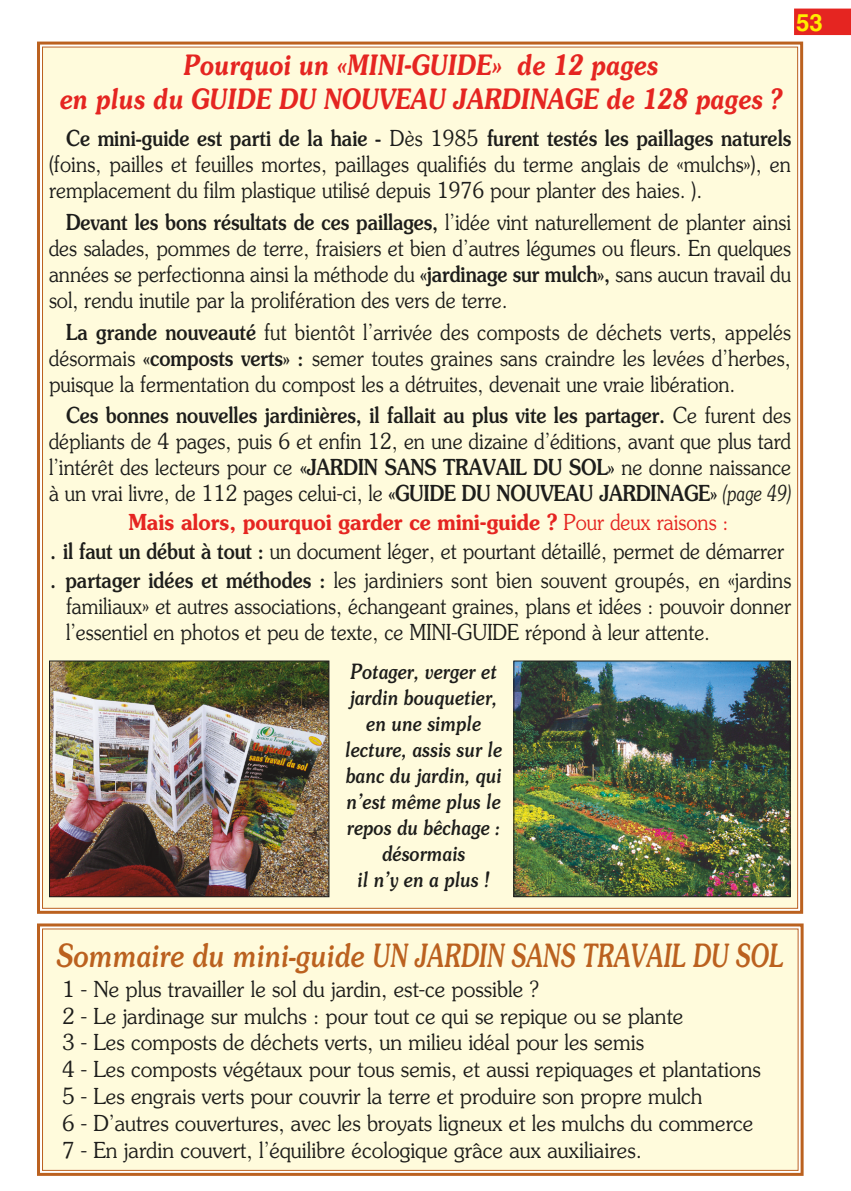
<style>
.page{position:relative;width:851px;height:1191px;background:#fff}
.page>*{position:absolute;margin:0;border:0;box-sizing:border-box;transform-origin:0 0}
.t1{font:italic 500 32px "Souvenir";color:#bb611f;scale:.8 1}
.t2{font:italic 600 28px/33.6px "Souvenir";color:#e52521;text-align:center;scale:.8 1}
.t3{font:700 24px "Helvetica";color:#ffed00}
.t4{font:300 22px/26px "Souvenir";color:#1d1d1b;text-align:justify;scale:.9 1}
.t5{font:300 22px/26.8px "Souvenir";color:#1d1d1b;scale:.95 1}
.t6{font:italic 500 21px/26px "Souvenir";color:#1d1d1b;text-align:center;scale:.8 1}
.s1{font-weight:500}
.s2{font-style:italic}
.s3{font-weight:600;color:#e52521}
.s4{color:#e52521}
.s5{font-size:30px}
</style>
<div class="page">
<div style="left:793px;top:9px;width:57px;height:26px;background:#e52521"></div>
<div style="left:37px;top:923px;width:767px;height:253px;background:#fffbdc"></div>
<div style="left:42px;top:928px;width:756px;height:243px;border:1px solid #bb611f"></div>
<div style="left:37px;top:41px;width:767px;height:873px;background:#fffbdc"></div>
<img style="left:51px;top:662px;width:276px;height:233px">
<div style="left:49px;top:660px;width:280px;height:237px;border:1px solid #1d1d1b"></div>
<img style="left:515px;top:662px;width:273px;height:233px">
<div style="left:513px;top:660px;width:277px;height:237px;border:1px solid #1d1d1b"></div>
<p class="t3" style="left:795px;top:8px;width:28px">53</p>
<p class="t2" style="left:59px;top:49px;width:904px">Pourquoi un «MINI-GUIDE» de 12 pages<br>en plus du GUIDE DU NOUVEAU JARDINAGE de 128 pages ?</p>
<p class="t4" style="left:49px;top:125px;width:825px;text-indent:17px"><span class="s1">Ce mini-guide est parti de la haie -</span> Dès 1985 <span class="s1">furent testés les paillages naturels </span>(foins, pailles et feuilles mortes, paillages qualifiés du terme anglais de «mulchs»), en remplacement du film plastique utilisé depuis 1976 pour planter des haies. ).</p>
<p class="t4" style="left:49px;top:209px;width:825px;text-indent:17px"><span class="s1">Devant les bons résultats de ces paillages,</span> l’idée vint naturellement de planter ainsi des salades, pommes de terre, fraisiers et bien d’autres légumes ou fleurs. En quelques années se perfectionna ainsi la méthode du <span class="s1">«jardinage sur mulch»,</span> sans aucun travail du sol, rendu inutile par la prolifération des vers de terre.</p>
<p class="t4" style="left:49px;top:318px;width:825px;text-indent:17px"><span class="s1">La grande nouveauté</span> fut bientôt l’arrivée des composts de déchets verts, appelés désormais <span class="s1">«composts verts» :</span> semer toutes graines sans craindre les levées d’herbes, puisque la fermentation du compost les a détruites, devenait une vraie libération.</p>
<p class="t4" style="left:49px;top:402px;width:825px;text-indent:17px"><span class="s1">Ces bonnes nouvelles jardinières, il fallait au plus vite les partager.</span> Ce furent des dépliants de 4 pages, puis 6 et enfin 12, en une dizaine d’éditions, avant que plus tard l’intérêt des lecteurs pour ce <span class="s1">«JARDIN SANS TRAVAIL DU SOL»</span> ne donne naissance à un vrai livre, de 112 pages celui-ci, le <span class="s1">«GUIDE DU NOUVEAU JARDINAGE»</span> <span class="s2">(page 49)</span></p>
<p class="t4" style="left:49px;top:507px;width:825px;line-height:28.8px;text-align:left;text-indent:80px"><span class="s3">Mais alors, pourquoi garder ce mini-guide ?</span> <span class="s4">Pour deux raisons :<br></span><span class="s5">.</span> <span class="s1">il faut un début à tout :</span> un document léger, et pourtant détaillé, permet de démarrer <span class="s5">.</span> <span class="s1">partager idées et méthodes :</span> les jardiniers sont bien souvent groupés, en «jardins</p>
<p class="t4" style="left:66px;top:592px;width:806px">familiaux» et autres associations, échangeant graines, plans et idées : pouvoir donner l’essentiel en photos et peu de texte, ce MINI-GUIDE répond à leur attente.</p>
<p class="t6" style="left:345px;top:658px;width:198px">Potager, verger et jardin bouquetier, en une simple lecture, assis sur le banc du jardin, qui n’est même plus le repos du bêchage : désormais<br>il n’y en a plus !</p>
<h1 class="t1" style="left:57px;top:936px;width:909px">Sommaire du mini-guide UN JARDIN SANS TRAVAIL DU SOL</h1>
<p class="t5" style="left:62px;top:975px;width:736px">1 - Ne plus travailler le sol du jardin, est-ce possible ?<br>2 - Le jardinage sur mulchs : pour tout ce qui se repique ou se plante<br>3 - Les composts de déchets verts, un milieu idéal pour les semis<br>4 - Les composts végétaux pour tous semis, et aussi repiquages et plantations 5 - Les engrais verts pour couvrir la terre et produire son propre mulch<br>6 - D’autres couvertures, avec les broyats ligneux et les mulchs du commerce 7 - En jardin couvert, l’équilibre écologique grâce aux auxiliaires.</p>
</div>
